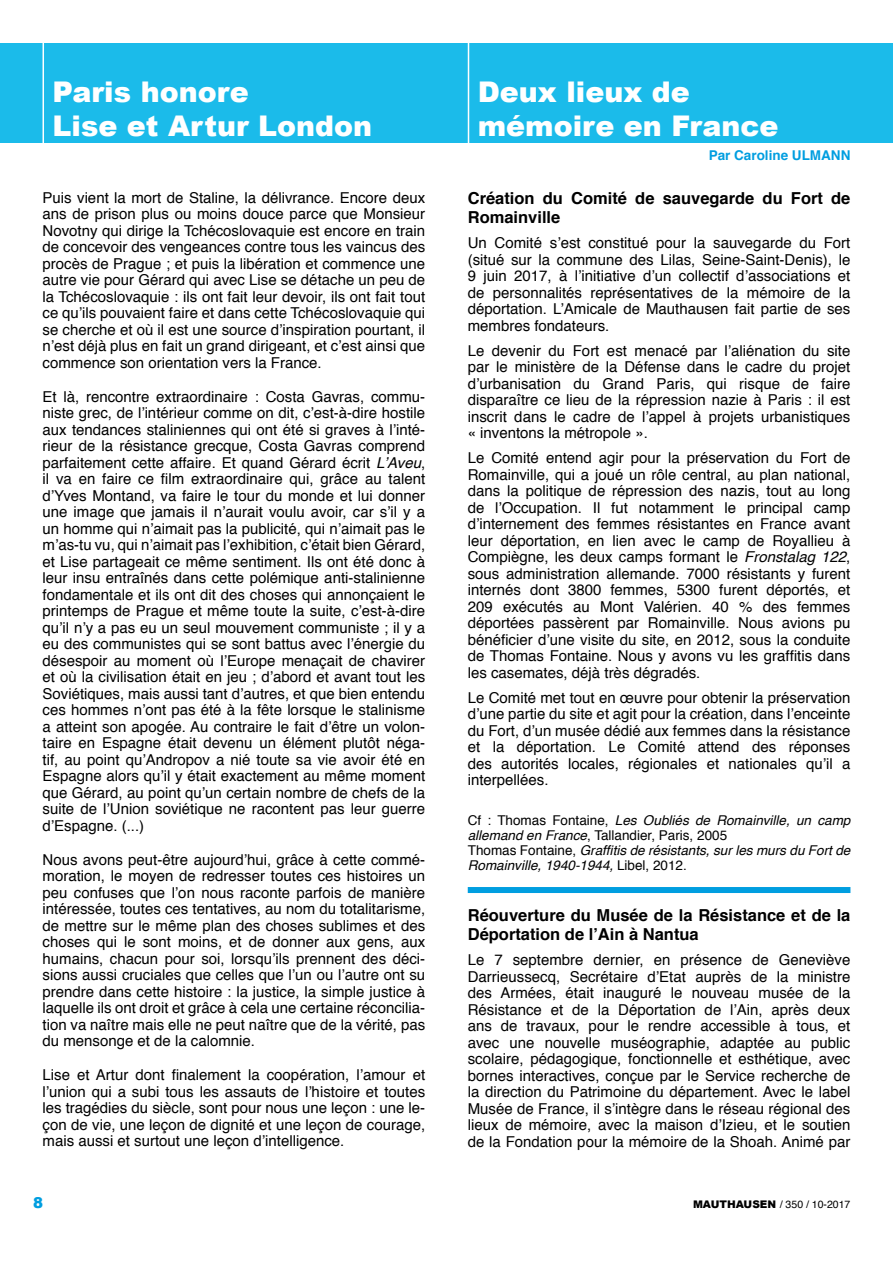
<style>
.page{position:relative;width:893px;height:1263px;background:#fff}
.page>*{position:absolute;margin:0;border:0;box-sizing:border-box;transform-origin:0 0}
.t1{font:900 28.5px/34.2px "Arial";color:#fff}
.t2{font:700 16.5px/19.5px "Helvetica";color:#000}
.t3{font:15px/16.5px "Helvetica";color:#000;text-align:justify}
.t4{font:900 15px "Arial";color:#009ee0}
.t5{font:italic 13.5px/14.9px "Helvetica";color:#000}
.t6{font:700 13.5px "Helvetica";color:#009ee0}
.t7{font:10.5px "Helvetica";color:#000}
.s1{font-style:italic}
.s2{font-style:normal}
.s3{font-family:"Arial";font-weight:900}
</style>
<div class="page">
<div style="left:0;top:43px;width:893px;height:99px;background:#1bbbea"></div>
<hr style="left:43px;top:27px;width:1px;height:142px;background:#fff">
<div style="left:468px;top:887px;width:382px;height:6px;background:#009ee0"></div>
<hr style="left:468px;top:27px;width:1px;height:142px;background:#fff">
<h1 class="t1" style="left:53px;top:74px;width:321px">Paris honore<br>Lise et Artur London</h1>
<p class="t3" style="left:43px;top:190px;width:384px">Puis vient la mort de Staline, la délivrance. Encore deux ans de prison plus ou moins douce parce que Monsieur Novotny qui dirige la Tchécoslovaquie est encore en train de concevoir des vengeances contre tous les vaincus des procès de Prague ; et puis la libération et commence une autre vie pour Gérard qui avec Lise se détache un peu de la Tchécoslovaquie : ils ont fait leur devoir, ils ont fait tout ce qu’ils pouvaient faire et dans cette Tchécoslovaquie qui se cherche et où il est une source d’inspiration pourtant, il n’est déjà plus en fait un grand dirigeant, et c’est ainsi que commence son orientation vers la France.</p>
<p class="t3" style="left:43px;top:388px;width:384px">Et là, rencontre extraordinaire : Costa Gavras, commu&shy;niste grec, de l’intérieur comme on dit, c’est-à-dire hostile aux tendances staliniennes qui ont été si graves à l’inté&shy;rieur de la résistance grecque, Costa Gavras comprend parfaitement cette affaire. Et quand Gérard écrit <span class="s1">L’Aveu</span>, il va en faire ce film extraordinaire qui, grâce au talent d’Yves Montand, va faire le tour du monde et lui donner une image que jamais il n’aurait voulu avoir, car s’il y a un homme qui n’aimait pas la publicité, qui n’aimait pas le m’as-tu vu, qui n’aimait pas l’exhibition, c’était bien Gérard, et Lise partageait ce même sentiment. Ils ont été donc à leur insu entraînés dans cette polémique anti-stalinienne fondamentale et ils ont dit des choses qui annonçaient le printemps de Prague et même toute la suite, c’est-à-dire qu’il n’y a pas eu un seul mouvement communiste ; il y a eu des communistes qui se sont battus avec l’énergie du désespoir au moment où l’Europe menaçait de chavirer et où la civilisation était en jeu ; d’abord et avant tout les Soviétiques, mais aussi tant d’autres, et que bien entendu ces hommes n’ont pas été à la fête lorsque le stalinisme a atteint son apogée. Au contraire le fait d’être un volon&shy;taire en Espagne était devenu un élément plutôt néga&shy;tif, au point qu’Andropov a nié toute sa vie avoir été en Espagne alors qu’il y était exactement au même moment que Gérard, au point qu’un certain nombre de chefs de la suite de l’Union soviétique ne racontent pas leur guerre d’Espagne. (...)</p>
<p class="t3" style="left:43px;top:851px;width:384px">Nous avons peut-être aujourd’hui, grâce à cette commé&shy;moration, le moyen de redresser toutes ces histoires un peu confuses que l’on nous raconte parfois de manière intéressée, toutes ces tentatives, au nom du totalitarisme, de mettre sur le même plan des choses sublimes et des choses qui le sont moins, et de donner aux gens, aux humains, chacun pour soi, lorsqu’ils prennent des déci&shy;sions aussi cruciales que celles que l’un ou l’autre ont su prendre dans cette histoire : la justice, la simple justice à laquelle ils ont droit et grâce à cela une certaine réconcilia&shy;tion va naître mais elle ne peut naître que de la vérité, pas du mensonge et de la calomnie.</p>
<p class="t3" style="left:43px;top:1067px;width:384px">Lise et Artur dont finalement la coopération, l’amour et l’union qui a subi tous les assauts de l’histoire et toutes les tragédies du siècle, sont pour nous une leçon : une le&shy;çon de vie, une leçon de dignité et une leçon de courage, mais aussi et surtout une leçon d’intelligence.</p>
<h1 class="t1" style="left:478px;top:74px;width:302px">Deux lieux de mémoire en France</h1>
<p class="t6" style="left:709px;top:144px;width:143px">Par Caroline ULMANN</p>
<p class="t2" style="left:468px;top:188px;width:384px">Création du Comité de sauvegarde du Fort de<br>Romainville</p>
<p class="t3" style="left:468px;top:235px;width:384px">Un Comité s’est constitué pour la sauvegarde du Fort (situé sur la commune des Lilas, Seine-Saint-Denis), le 9 juin 2017, à l’initiative d’un collectif d’associations et de personnalités représentatives de la mémoire de la déportation. L’Amicale de Mauthausen fait partie de ses membres fondateurs.</p>
<p class="t3" style="left:468px;top:343px;width:384px">Le devenir du Fort est menacé par l’aliénation du site par le ministère de la Défense dans le cadre du projet d’urbanisation du Grand Paris, qui risque de faire disparaître ce lieu de la répression nazie à Paris : il est inscrit dans le cadre de l’appel à projets urbanistiques « inventons la métropole ».</p>
<p class="t3" style="left:468px;top:450px;width:384px">Le Comité entend agir pour la préservation du Fort de Romainville, qui a joué un rôle central, au plan national, dans la politique de répression des nazis, tout au long de l’Occupation. Il fut notamment le principal camp d’internement des femmes résistantes en France avant leur déportation, en lien avec le camp de Royallieu à Compiègne, les deux camps formant le <span class="s1">Fronstalag 122</span>, sous administration allemande. 7000 résistants y furent internés dont 3800 femmes, 5300 furent déportés, et 209 exécutés au Mont Valérien. 40 % des femmes déportées passèrent par Romainville. Nous avions pu bénéficier d’une visite du site, en 2012, sous la conduite de Thomas Fontaine. Nous y avons vu les graffitis dans les casemates, déjà très dégradés.</p>
<p class="t3" style="left:468px;top:690px;width:384px">Le Comité met tout en œuvre pour obtenir la préservation d’une partie du site et agit pour la création, dans l’enceinte du Fort, d’un musée dédié aux femmes dans la résistance et la déportation. Le Comité attend des réponses des autorités locales, régionales et nationales qu’il a interpellées.</p>
<p class="t5" style="left:468px;top:813px;width:384px"><span class="s2">Cf : Thomas Fontaine,</span> Les Oubliés de Romainville, un camp allemand en France<span class="s2">, Tallandier, Paris, 2005<br>Thomas Fontaine,</span> Graffitis de résistants, sur les murs du Fort de Romainville, 1940-1944, <span class="s2">Libel, 2012.</span></p>
<p class="t2" style="left:468px;top:905px;width:384px">Réouverture du Musée de la Résistance et de la<br>Déportation de l’Ain à Nantua</p>
<p class="t3" style="left:468px;top:952px;width:384px">Le 7 septembre dernier, en présence de Geneviève Darrieussecq, Secrétaire d’Etat auprès de la ministre des Armées, était inauguré le nouveau musée de la Résistance et de la Déportation de l’Ain, après deux ans de travaux, pour le rendre accessible à tous, et avec une nouvelle muséographie, adaptée au public scolaire, pédagogique, fonctionnelle et esthétique, avec bornes interactives, conçue par le Service recherche de la direction du Patrimoine du département. Avec le label Musée de France, il s’intègre dans le réseau régional des lieux de mémoire, avec la maison d’Izieu, et le soutien de la Fondation pour la mémoire de la Shoah. Animé par</p>
<p class="t4" style="left:33px;top:1191px;width:12px">8</p>
<p class="t7" style="left:693px;top:1196px;width:159px"><span class="s3">MAUTHAUSEN</span> / 350 / 10-2017</p>
</div>
